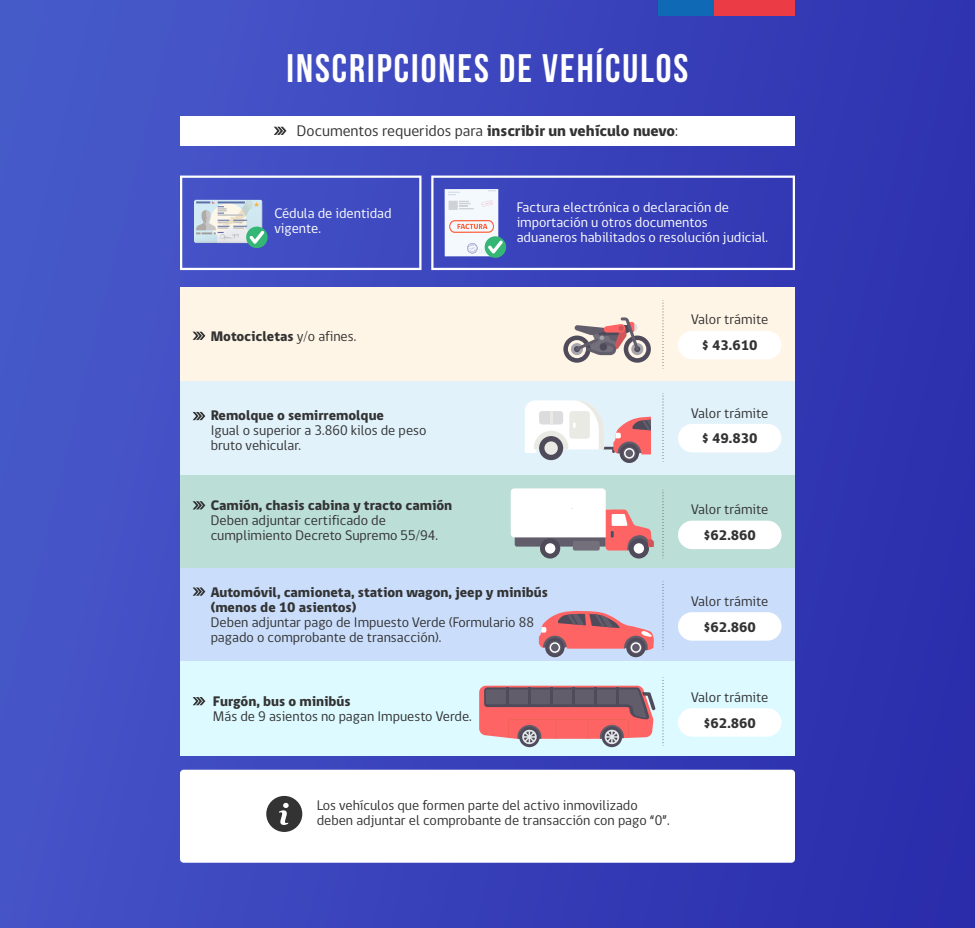
<style>
.page{position:relative;width:975px;height:928px;background:#fff}
.page>*{position:absolute;margin:0;border:0;box-sizing:border-box;transform-origin:0 0}
.t1{font:700 39.75px "Bebas Neue";letter-spacing:.05em;color:#fff}
.t2{font:15.75px "gob CL";color:#333}
.t3{font:14.25px/15px "gob CL";color:#333}
.t4{font:800 14.25px/15px "gob CL";color:#333}
.t5{font:14.25px/15px "gob CL";color:#fff}
.s1{font-weight:800}
.s2{font-weight:400}
</style>
<div class="page">
<div style="left:0;top:0;width:975px;height:928px;background:linear-gradient(to right,#4959ca,#2d30ad)"></div>
<div style="left:180px;top:116px;width:615px;height:30px;background:#fff"></div>
<svg style="left:274px;top:127px;width:12px;height:8px"></svg>
<div style="left:714px;top:0;width:81px;height:15px;background:#eb3c46"></div>
<div style="left:658px;top:0;width:56px;height:15px;background:#0f69b4"></div>
<div style="left:180px;top:287px;width:615px;height:94px;background:#fff5e6"></div>
<div style="left:180px;top:381px;width:615px;height:94px;background:#e1f2fb"></div>
<div style="left:180px;top:475px;width:615px;height:93px;background:#bbded6"></div>
<div style="left:180px;top:568px;width:615px;height:94px;background:#cadefc"></div>
<div style="left:180px;top:662px;width:615px;height:94px;background:#dcfaff"></div>
<svg style="left:563px;top:317px;width:88px;height:46px"></svg>
<div style="left:539px;top:436px;width:24px;height:24px;background:#504b5a;border-radius:50%"></div>
<svg style="left:629px;top:538px;width:20px;height:20px"></svg>
<div style="left:634px;top:543px;width:10px;height:10px;background:#fff;border-radius:50%"></div>
<svg style="left:540px;top:538px;width:20px;height:20px"></svg>
<div style="left:545px;top:543px;width:10px;height:10px;background:#fff;border-radius:50%"></div>
<svg style="left:511px;top:488px;width:143px;height:62px"></svg>
<div style="left:626px;top:638px;width:20px;height:19px;background:#504b5a;border-radius:50%"></div>
<div style="left:545px;top:638px;width:20px;height:19px;background:#504b5a;border-radius:50%"></div>
<svg style="left:629px;top:641px;width:13px;height:13px"></svg>
<svg style="left:631px;top:642px;width:10px;height:11px"></svg>
<div style="left:632px;top:644px;width:8px;height:7px;background:#625d6b;border-radius:50%"></div>
<svg style="left:548px;top:641px;width:13px;height:13px"></svg>
<svg style="left:550px;top:642px;width:10px;height:11px"></svg>
<div style="left:551px;top:644px;width:8px;height:7px;background:#625d6b;border-radius:50%"></div>
<svg style="left:539px;top:611px;width:115px;height:39px"></svg>
<svg style="left:519px;top:727px;width:21px;height:20px"></svg>
<svg style="left:602px;top:727px;width:20px;height:20px"></svg>
<svg style="left:479px;top:685px;width:176px;height:59px;background:#bc7379"></svg>
<div style="left:180px;top:770px;width:615px;height:92px;background:#fff;border-radius:4px"></div>
<svg style="left:266px;top:796px;width:36px;height:36px"></svg>
<div style="left:620px;top:444px;width:19px;height:19px;background:#504b5a;border-radius:50%"></div>
<svg style="left:623px;top:447px;width:13px;height:13px"></svg>
<svg style="left:525px;top:400px;width:125px;height:56px"></svg>
<svg style="left:180px;top:176px;width:242px;height:94px;background:#5d6ac8"></svg>
<svg style="left:431px;top:176px;width:364px;height:94px;background:#535ac0"></svg>
<svg style="left:663px;top:300px;width:1px;height:69px"></svg>
<svg style="left:193px;top:332px;width:12px;height:8px"></svg>
<svg style="left:193px;top:412px;width:12px;height:8px"></svg>
<svg style="left:193px;top:501px;width:12px;height:8px"></svg>
<svg style="left:193px;top:587px;width:12px;height:9px"></svg>
<svg style="left:193px;top:697px;width:12px;height:8px"></svg>
<div style="left:678px;top:331px;width:104px;height:28px;background:#fff;border-radius:14px"></div>
<svg style="left:663px;top:393px;width:1px;height:69px"></svg>
<div style="left:678px;top:424px;width:104px;height:28px;background:#fff;border-radius:14px"></div>
<svg style="left:663px;top:490px;width:1px;height:69px"></svg>
<div style="left:678px;top:520px;width:104px;height:29px;background:#fff;border-radius:14px"></div>
<svg style="left:663px;top:581px;width:1px;height:69px"></svg>
<div style="left:678px;top:612px;width:104px;height:28px;background:#fff;border-radius:14px"></div>
<svg style="left:663px;top:677px;width:1px;height:69px"></svg>
<div style="left:678px;top:708px;width:104px;height:28px;background:#fff;border-radius:14px"></div>
<h1 class="t1" style="left:287px;top:46px;width:403px">INSCRIPCIONES DE VEHÍCULOS</h1>
<p class="t2" style="left:297px;top:120px;width:383px">Documentos requeridos para <span class="s1">inscribir un vehículo nuevo</span>:</p>
<p class="t5" style="left:274px;top:206px;width:119px">Cédula de identidad vigente.</p>
<p class="t5" style="left:517px;top:200px;width:253px">Factura electrónica o declaración de importación u otros documentos aduaneros habilitados o resolución judicial.</p>
<p class="t4" style="left:211px;top:329px;width:147px">Motocicletas <span class="s2">y/o afines.</span></p>
<p class="t4" style="left:211px;top:408px;width:175px">Remolque o semirremolque</p>
<p class="t3" style="left:211px;top:423px;width:217px">Igual o superior a 3.860 kilos de peso bruto vehicular.</p>
<p class="t4" style="left:211px;top:498px;width:243px">Camión, chasis cabina y tracto camión</p>
<p class="t3" style="left:211px;top:513px;width:229px">Deben adjuntar certificado de cumplimiento Decreto Supremo 55/94.</p>
<p class="t4" style="left:211px;top:584px;width:339px">Automóvil, camioneta, station wagon, jeep y minibús (menos de 10 asientos)</p>
<p class="t3" style="left:211px;top:614px;width:325px">Deben adjuntar pago de Impuesto Verde (Formulario 88 pagado o comprobante de transacción).</p>
<p class="t4" style="left:213px;top:694px;width:139px">Furgón, bus o minibús</p>
<p class="t3" style="left:213px;top:709px;width:260px">Más de 9 asientos no pagan Impuesto Verde.</p>
<p class="t3" style="left:691px;top:313px;width:79px">Valor trámite</p>
<p class="t4" style="left:702px;top:338px;width:57px">$ 43.610</p>
<p class="t3" style="left:691px;top:406px;width:79px">Valor trámite</p>
<p class="t4" style="left:702px;top:431px;width:57px">$ 49.830</p>
<p class="t3" style="left:691px;top:502px;width:79px">Valor trámite</p>
<p class="t4" style="left:703px;top:528px;width:54px">$62.860</p>
<p class="t3" style="left:691px;top:594px;width:79px">Valor trámite</p>
<p class="t4" style="left:703px;top:620px;width:54px">$62.860</p>
<p class="t3" style="left:691px;top:690px;width:79px">Valor trámite</p>
<p class="t4" style="left:703px;top:716px;width:54px">$62.860</p>
<p class="t3" style="left:317px;top:798px;width:354px">Los vehículos que formen parte del activo inmovilizado deben adjuntar el comprobante de transacción con pago “0”.</p>
</div>
